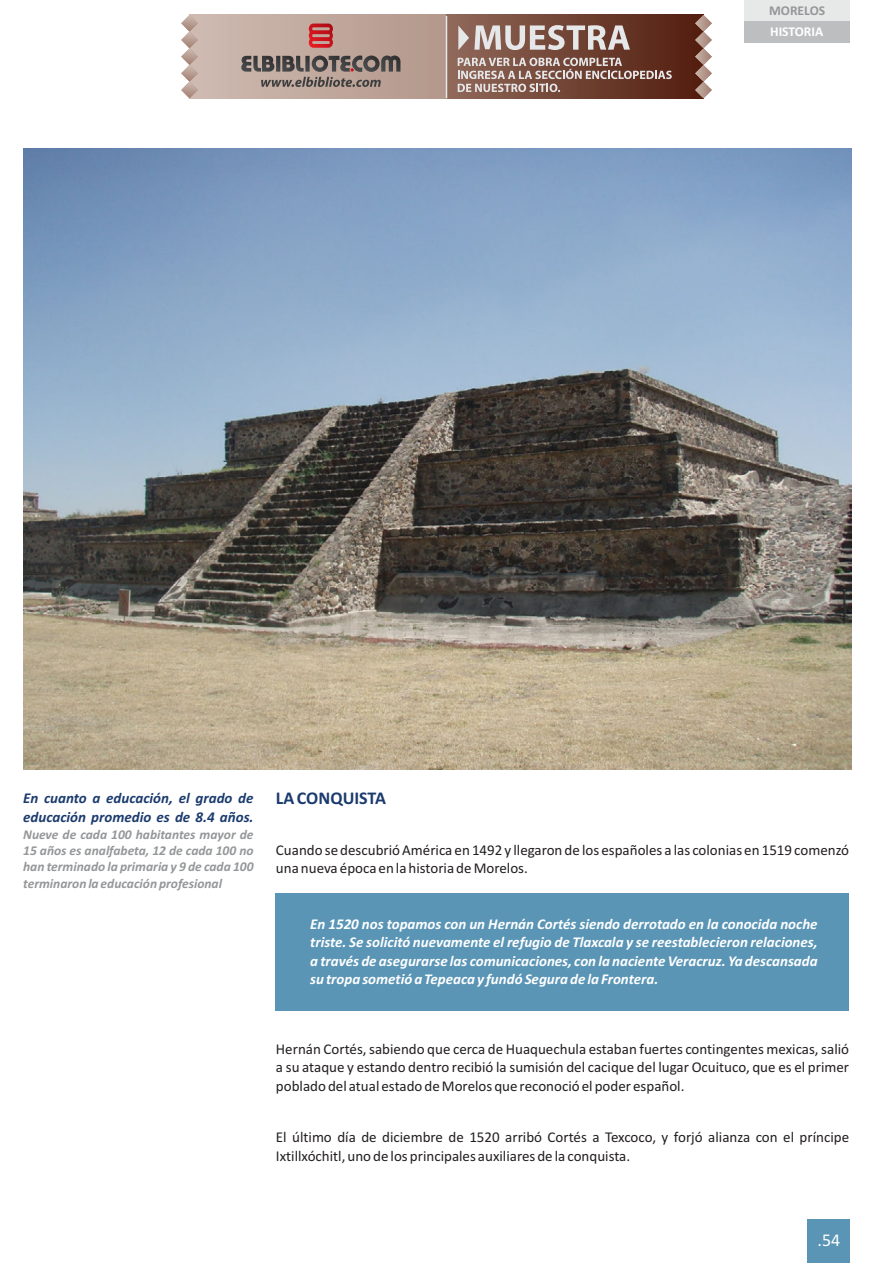
<style>
.page{position:relative;width:893px;height:1263px;background:#fff}
.page>*{position:absolute;margin:0;border:0;box-sizing:border-box;transform-origin:0 0}
.t1{font:700 18px "Calibri";color:#1b3b6e}
.t2{font:18px "Calibri";color:#fff}
.t3{font:15px/18.3px "Calibri";color:#231f20}
.t4{font:italic 700 15px/18.3px "Calibri";color:#fff;text-align:justify}
.t5{font:italic 700 15px/18.3px "Calibri";color:#1b3b6e}
.t6{font:italic 700 13.5px/16.5px "Calibri";color:#949698;text-align:justify}
.t7{font:700 13.5px "Calibri";color:#fff}
.t8{font:700 13.5px "Calibri";color:#949698}
</style>
<div class="page">
<div style="left:275px;top:893px;width:573px;height:117px;background:#5a95b6"></div>
<div style="left:807px;top:1219px;width:43px;height:44px;background:#5a95b6"></div>
<img style="left:24px;top:149px;width:828px;height:621px">
<div style="left:744px;top:0;width:106px;height:21px;background:#e7e8e8"></div>
<div style="left:744px;top:21px;width:106px;height:21px;background:#bcbec0"></div>
<svg style="left:198px;top:15px;width:248px;height:83px;background:#c0a89d"></svg>
<svg style="left:249px;top:612px;width:29px;height:39px"></svg>
<svg style="left:284px;top:612px;width:56px;height:39px;background:#a89e8d"></svg>
<svg style="left:340px;top:612px;width:11px;height:39px"></svg>
<svg style="left:357px;top:612px;width:52px;height:39px;background:#b3a797"></svg>
<svg style="left:413px;top:612px;width:11px;height:39px"></svg>
<svg style="left:429px;top:611px;width:223px;height:41px;background:#9a9288"></svg>
<div style="left:446px;top:15px;width:257px;height:83px;background:linear-gradient(to right,#916b5c,#521d0e)"></div>
<svg style="left:181px;top:15px;width:17px;height:83px"></svg>
<svg style="left:695px;top:15px;width:17px;height:83px"></svg>
<svg style="left:309px;top:24px;width:24px;height:24px"></svg>
<svg style="left:240px;top:56px;width:160px;height:31px;background:#8b7c76"></svg>
<svg style="left:458px;top:58px;width:214px;height:34px;background:#8f6e63"></svg>
<svg style="left:458px;top:25px;width:172px;height:25px;background:#ad9790"></svg>
<hr style="left:446px;top:16px;width:1px;height:82px;background:#e6e7e9">
<p class="t8" style="left:769px;top:5px;width:58px">MORELOS</p>
<p class="t7" style="left:770px;top:26px;width:55px">HISTORIA</p>
<p class="t5" style="left:23px;top:790px;width:232px">En cuanto a educación, el grado de educación promedio es de 8.4 años.</p>
<p class="t6" style="left:23px;top:827px;width:232px">Nueve de cada 100 habitantes mayor de 15 años es analfabeta, 12 de cada 100 no han terminado la primaria y 9 de cada 100 terminaron la educación profesional</p>
<p class="t1" style="left:276px;top:790px;width:111px">LA CONQUISTA</p>
<p class="t3" style="left:276px;top:842px;width:575px">Cuando se descubrió América en 1492 y llegaron de los españoles a las colonias en 1519 comenzó una nueva época en la historia de Morelos.</p>
<p class="t4" style="left:310px;top:916px;width:509px">En 1520 nos topamos con un Hernán Cortés siendo derrotado en la conocida noche triste. Se solicitó nuevamente el refugio de Tlaxcala y se reestablecieron relaciones, a través de asegurarse las comunicaciones, con la naciente Veracruz. Ya descansada su tropa sometió a Tepeaca y fundó Segura de la Frontera.</p>
<p class="t3" style="left:276px;top:1041px;width:575px;text-align:justify">Hernán Cortés, sabiendo que cerca de Huaquechula estaban fuertes contingentes mexicas, salió a su ataque y estando dentro recibió la sumisión del cacique del lugar Ocuituco, que es el primer poblado del atual estado de Morelos que reconoció el poder español.</p>
<p class="t3" style="left:276px;top:1129px;width:575px">El último día de diciembre de 1520 arribó Cortés a Texcoco, y forjó alianza con el príncipe<br>Ixtillxóchitl, uno de los principales auxiliares de la conquista.</p>
<p class="t2" style="left:822px;top:1233px;width:20px">43</p>
<p class="t2" style="left:818px;top:1233px;width:24px">.54</p>
</div>
